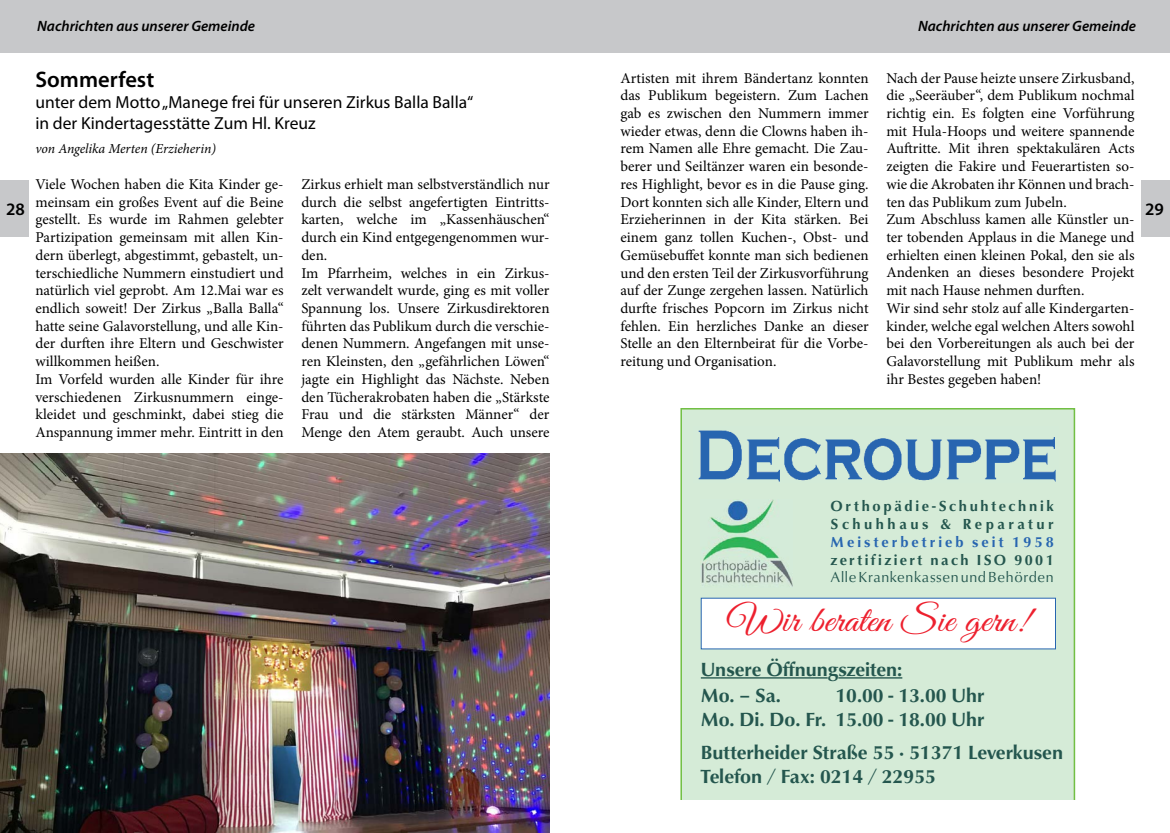
<style>
.page{position:relative;width:1170px;height:833px;background:#fff}
.page>*{position:absolute;margin:0;border:0;box-sizing:border-box;transform-origin:0 0}
.t1{font:36.25px "Great Vibes";color:#ed202e;scale:1.12 1}
.t2{font:600 22.5px "Myriad Pro";color:#000}
.t3{font:700 19.62px/24.2px "Classico URW";color:#24564e}
.t4{font:17.5px/21px "Myriad Pro";color:#000}
.t5{font:600 17.5px "Myriad Pro";color:#000}
.t6{font:15px/17.8px "Minion Pro";color:#000}
.t7{font:italic 600 15px "Myriad Pro";color:#000}
.t8{font:700 15px/17.8px "Classico URW";letter-spacing:.18em;color:#24564e}
.t9{font:15px "Classico URW";letter-spacing:.045em;color:#24564e}
.t10{font:700 15px "Classico URW";letter-spacing:.16em;color:#24564e}
.t11{font:700 15px "Classico URW";letter-spacing:.21em;color:#2765b0}
.t12{font:italic 13.75px "Minion Pro";letter-spacing:-.005em;color:#000}
</style>
<div class="page">
<div style="left:1141px;top:180px;width:28px;height:57px;background:#c7c8ca"></div>
<div style="left:0;top:0;width:585px;height:53px;background:#c7c8ca"></div>
<div style="left:585px;top:0;width:584px;height:53px;background:#c7c8ca"></div>
<div style="left:0;top:180px;width:28px;height:57px;background:#c7c8ca"></div>
<img style="left:0;top:453px;width:549px;height:380px">
<div style="left:680px;top:408px;width:395px;height:391px;background:#d5ebd7"></div>
<img style="left:700px;top:499px;width:92px;height:88px">
<div style="left:701px;top:598px;width:354px;height:51px;background:#fff"></div>
<hr style="left:700px;top:677px;width:127px;height:1px;background:#24564e">
<hr style="left:838px;top:677px;width:64px;height:1px;background:#24564e">
<img style="left:693px;top:427px;width:364px;height:56px">
<p class="t7" style="left:37px;top:17px;width:219px">Nachrichten aus unserer Gemeinde</p>
<p class="t7" style="left:917px;top:17px;width:219px">Nachrichten aus unserer Gemeinde</p>
<h2 class="t2" style="left:35px;top:65px;width:120px">Sommerfest</h2>
<p class="t4" style="left:35px;top:92px;width:439px">unter dem Motto „Manege frei für unseren Zirkus Balla Balla“ in der Kindertagesstätte Zum Hl. Kreuz</p>
<p class="t12" style="left:35px;top:139px;width:182px">von Angelika Merten (Erzieherin)</p>
<p class="t6" style="left:35px;top:175px;width:250px">Viele Wochen haben die Kita Kinder ge&shy;meinsam ein großes Event auf die Beine gestellt. Es wurde im Rahmen gelebter Partizipation gemeinsam mit allen Kin&shy;dern überlegt, abgestimmt, gebastelt, un&shy;terschiedliche Nummern einstudiert und natürlich viel geprobt. Am 12.Mai war es endlich soweit! Der Zirkus „Balla Balla“ hatte seine Galavorstellung, und alle Kin&shy;der durften ihre Eltern und Geschwister willkommen heißen.<br>Im Vorfeld wurden alle Kinder für ihre verschiedenen Zirkusnummern einge&shy;kleidet und geschminkt, dabei stieg die Anspannung immer mehr. Eintritt in den</p>
<p class="t6" style="left:301px;top:175px;width:250px">Zirkus erhielt man selbstverständlich nur durch die selbst angefertigten Eintritts&shy;karten, welche im „Kassenhäuschen“ durch ein Kind entgegengenommen wur&shy;den.<br>Im Pfarrheim, welches in ein Zirkus&shy;zelt verwandelt wurde, ging es mit voller Spannung los. Unsere Zirkusdirektoren führten das Publikum durch die verschie&shy;denen Nummern. Angefangen mit unse&shy;ren Kleinsten, den „gefährlichen Löwen“ jagte ein Highlight das Nächste. Neben den Tücherakrobaten haben die „Stärkste Frau und die stärksten Männer“ der Menge den Atem geraubt. Auch unsere</p>
<p class="t6" style="left:620px;top:69px;width:250px;text-align:justify">Artisten mit ihrem Bändertanz konnten das Publikum begeistern. Zum Lachen gab es zwischen den Nummern immer wieder etwas, denn die Clowns haben ih&shy;rem Namen alle Ehre gemacht. Die Zau&shy;berer und Seiltänzer waren ein besonde&shy;res Highlight, bevor es in die Pause ging.<br>Dort konnten sich alle Kinder, Eltern und Erzieherinnen in der Kita stärken. Bei einem ganz tollen Kuchen-, Obst- und Gemüsebuffet konnte man sich bedienen und den ersten Teil der Zirkusvorführung auf der Zunge zergehen lassen. Natürlich durfte frisches Popcorn im Zirkus nicht fehlen. Ein herzliches Danke an dieser Stelle an den Elternbeirat für die Vorbe&shy;reitung und Organisation.</p>
<p class="t6" style="left:886px;top:69px;width:250px">Nach der Pause heizte unsere Zirkusband, die „Seeräuber“, dem Publikum nochmal richtig ein. Es folgten eine Vorführung mit Hula-Hoops und weitere spannende Auftritte. Mit ihren spektakulären Acts zeigten die Fakire und Feuerartisten so&shy;wie die Akrobaten ihr Können und brach&shy;ten das Publikum zum Jubeln.<br>Zum Abschluss kamen alle Künstler un&shy;ter tobenden Applaus in die Manege und erhielten einen kleinen Pokal, den sie als Andenken an dieses besondere Projekt mit nach Hause nehmen durften.<br>Wir sind sehr stolz auf alle Kindergarten&shy;kinder, welche egal welchen Alters sowohl bei den Vorbereitungen als auch bei der Galavorstellung mit Publikum mehr als ihr Bestes gegeben haben!</p>
<p class="t5" style="left:6px;top:198px;width:20px">28</p>
<p class="t5" style="left:1144px;top:198px;width:20px">29</p>
<p class="t8" style="left:830px;top:496px;width:224px">Orthopädie-Schuhtechnik<br>Schuhhaus &amp; Reparatur</p>
<p class="t11" style="left:830px;top:530px;width:224px">Meisterbetrieb seit 1958</p>
<p class="t10" style="left:830px;top:548px;width:224px">zertifiziert nach ISO 9001</p>
<p class="t9" style="left:830px;top:566px;width:225px">Alle Krankenkassen und Behörden</p>
<h1 class="t1" style="left:727px;top:600px;width:271px">Wir beraten Sie gern!</h1>
<h3 class="t3" style="left:700px;top:655px;width:203px;line-height:26.4px">Unsere Öffnungszeiten:<br>Mo. – Sa.</h3>
<h3 class="t3" style="left:700px;top:682px;width:285px;text-align:right">10.00 - 13.00 Uhr<br>Mo. Di. Do. Fr. 15.00 - 18.00 Uhr</h3>
<h3 class="t3" style="left:700px;top:739px;width:364px">Butterheider Straße 55 · 51371 Leverkusen<br>Telefon / Fax: 0214 / 22955</h3>
</div>
